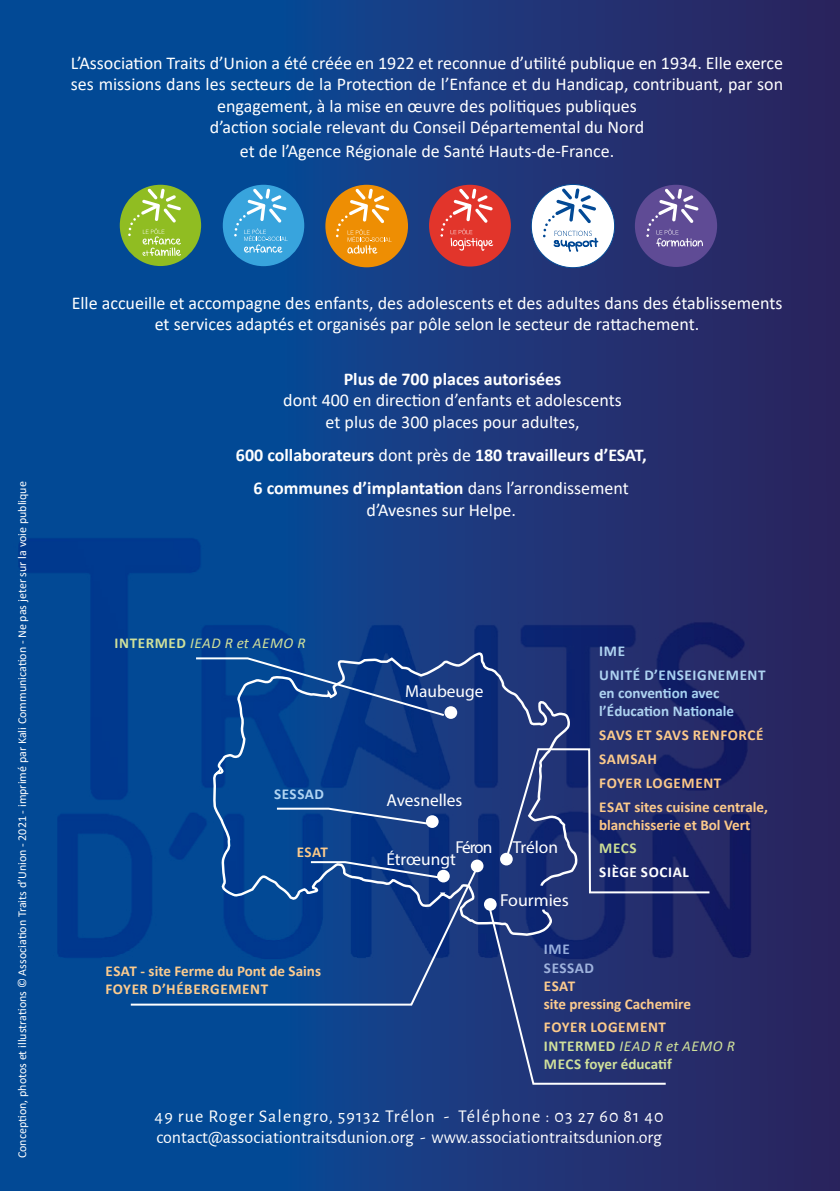
<style>
.page{position:relative;width:840px;height:1191px;background:#fff}
.page>*{position:absolute;margin:0;border:0;box-sizing:border-box;transform-origin:0 0}
.contenu{font:18px/21.6px "Calibri";color:#fff;text-align:center}
.t1{font:18px "Alegreya Sans";color:#fff}
.t2{font:18px "Alegreya Sans";letter-spacing:.06em;color:#fff}
.contenu-2{font:700 18px "Calibri";color:#fff}
.t3{font:17.4px "Myriad Pro";color:#fff}
.contenu-3{font:700 15px/18px "Calibri";color:#aed3f1}
.contenu-4{font:700 15px/18px "Calibri";color:#fccb8e}
.contenu-5{font:700 15px/18px "Calibri";letter-spacing:.01em;color:#fcca8b}
.contenu-6{font:italic 15px "Calibri";letter-spacing:.04em;color:#cfe09b}
.contenu-7{font:700 15px "Calibri";letter-spacing:.04em;color:#fcca8b}
.contenu-8{font:700 15px "Calibri";letter-spacing:.03em;color:#fcca8b}
.contenu-9{font:700 15px "Calibri";letter-spacing:.04em;color:#fccb8e}
.contenu-10{font:700 15px "Calibri";color:#cfe09b}
.contenu-11{font:700 15px "Calibri";letter-spacing:.04em;color:#fff}
.contenu-12{font:700 15px "Calibri";letter-spacing:.04em;color:#9fb3dd}
.contenu-13{font:700 15px "Calibri";letter-spacing:.04em;color:#b0d4f2}
.contenu-14{font:700 15px "Calibri";color:#cedf99}
.contenu-15{font:12px "Calibri";color:#fff}
.s1{font-weight:700}
.s2{font-weight:400}
.s3{font-weight:700;font-style:normal}
</style>
<div class="page">
<div style="left:0;top:0;width:839px;height:1191px;background:linear-gradient(to right,#0051a2,#2f2560)"></div>
<svg style="left:129px;top:964px;width:351px;height:42px;background:#164c93"></svg>
<div style="left:487px;top:964px;width:180px;height:121px;background:#233375"></div>
<img style="left:0;top:509px;width:839px;height:455px">
<div style="left:634px;top:185px;width:82px;height:82px;background:#5f4b95;border-radius:50%"></div>
<svg style="left:646px;top:189px;width:56px;height:58px"></svg>
<div style="left:429px;top:185px;width:81px;height:81px;background:#e2352b;border-radius:50%"></div>
<svg style="left:440px;top:189px;width:53px;height:62px"></svg>
<div style="left:223px;top:185px;width:81px;height:81px;background:#38a4dd;border-radius:50%"></div>
<svg style="left:234px;top:189px;width:53px;height:64px"></svg>
<div style="left:531px;top:184px;width:83px;height:84px;background:#fff;border-radius:50%"></div>
<svg style="left:542px;top:188px;width:56px;height:64px"></svg>
<div style="left:325px;top:185px;width:83px;height:82px;background:#ee8e03;border-radius:50%"></div>
<svg style="left:336px;top:189px;width:55px;height:65px"></svg>
<div style="left:120px;top:185px;width:81px;height:81px;background:#90bd22;border-radius:50%"></div>
<svg style="left:128px;top:189px;width:53px;height:67px"></svg>
<p class="contenu" style="left:71px;top:51px;width:713px">L’Association Traits d’Union a été créée en 1922 et reconnue d’utilité publique en 1934. Elle exerce ses missions dans les secteurs de la Protection de l’Enfance et du Handicap, contribuant, par son engagement, à la mise en œuvre des politiques publiques</p>
<p class="contenu" style="left:210px;top:116px;width:435px">d’action sociale relevant du Conseil Départemental du Nord</p>
<p class="contenu" style="left:240px;top:140px;width:375px">et de l’Agence Régionale de Santé Hauts-de-France.</p>
<p class="contenu-15" style="left:14px;top:1158px;width:678px;rotate:-90deg">Conception, photos et illustrations © Association Traits d’Union - 2021 - imprimé par Kali Communication - Ne pas jeter sur la voie publique</p>
<p class="contenu" style="left:72px;top:291px;width:711px">Elle accueille et accompagne des enfants, des adolescents et des adultes dans des établissements et services adaptés et organisés par pôle selon le secteur de rattachement.</p>
<p class="contenu" style="left:283px;top:367px;width:340px"><span class="s1">Plus de 700 places autorisées<br></span>dont 400 en direction d’enfants et adolescents et plus de 300 places pour adultes,</p>
<p class="contenu-2" style="left:236px;top:442px;width:412px">600 collaborateurs <span class="s2">dont près de</span> 180 travailleurs d’ESAT,</p>
<p class="contenu" style="left:253px;top:476px;width:376px"><span class="s1">6 communes d’implantation</span> dans l’arrondissement d’Avesnes sur Helpe.</p>
<p class="contenu-6" style="left:114px;top:633px;width:192px"><span class="s3">INTERMED</span> IEAD R et AEMO R</p>
<p class="contenu-13" style="left:274px;top:783px;width:51px">SESSAD</p>
<p class="contenu-4" style="left:296px;top:842px;width:33px">ESAT</p>
<p class="contenu-4" style="left:105px;top:961px;width:217px">ESAT - site Ferme du Pont de Sains</p>
<p class="contenu-9" style="left:105px;top:978px;width:164px">FOYER D’HÉBERGEMENT</p>
<p class="t3" style="left:405px;top:680px;width:80px">Maubeuge</p>
<p class="t3" style="left:386px;top:789px;width:78px">Avesnelles</p>
<p class="t3" style="left:455px;top:836px;width:39px">Féron</p>
<p class="t3" style="left:386px;top:848px;width:71px">Étrœungt</p>
<p class="t3" style="left:512px;top:836px;width:47px">Trélon</p>
<p class="t3" style="left:500px;top:889px;width:70px">Fourmies</p>
<p class="contenu-3" style="left:599px;top:642px;width:27px">IME</p>
<p class="contenu-3" style="left:598px;top:666px;width:168px">UNITÉ D’ENSEIGNEMENT en convention avec l’Éducation Nationale</p>
<p class="contenu-8" style="left:599px;top:724px;width:166px">SAVS ET SAVS RENFORCÉ</p>
<p class="contenu-5" style="left:599px;top:750px;width:59px">SAMSAH</p>
<p class="contenu-7" style="left:599px;top:772px;width:123px">FOYER LOGEMENT</p>
<p class="contenu-5" style="left:598px;top:797px;width:170px">ESAT sites cuisine centrale, blanchisserie et Bol Vert</p>
<p class="contenu-14" style="left:599px;top:837px;width:39px">MECS</p>
<p class="contenu-11" style="left:599px;top:861px;width:91px">SIÈGE SOCIAL</p>
<p class="contenu-12" style="left:543px;top:938px;width:27px">IME</p>
<p class="contenu-12" style="left:543px;top:957px;width:51px">SESSAD</p>
<p class="contenu-4" style="left:543px;top:976px;width:149px">ESAT<br>site pressing Cachemire</p>
<p class="contenu-7" style="left:543px;top:1017px;width:123px">FOYER LOGEMENT</p>
<p class="contenu-6" style="left:543px;top:1035px;width:192px"><span class="s3">INTERMED</span> IEAD R et AEMO R</p>
<p class="contenu-10" style="left:543px;top:1053px;width:129px">MECS foyer éducatif</p>
<p class="t2" style="left:154px;top:1103px;width:510px">49 rue Roger Salengro, 59132 Trélon - Téléphone : 03 27 60 81 40</p>
<p class="t1" style="left:156px;top:1125px;width:507px">contact@associationtraitsdunion.org - www.associationtraitsdunion.org</p>
</div>
